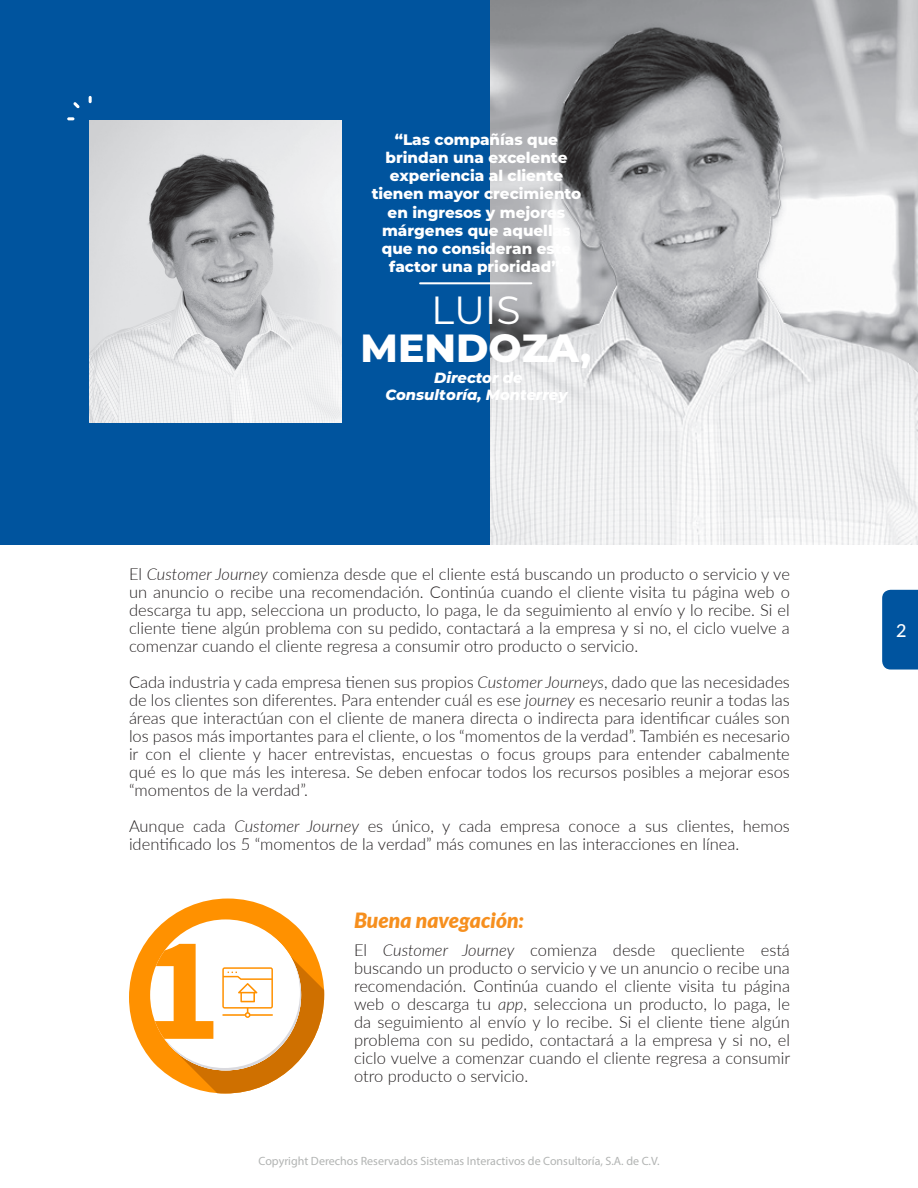
<style>
.page{position:relative;width:918px;height:1188px;background:#fff}
.page>*{position:absolute;margin:0;border:0;box-sizing:border-box;transform-origin:0 0}
.t1{font:800 39.3px "Montserrat";color:#fff}
.t2{font:39.3px "Montserrat";color:#fff}
.t3{font:italic 900 21px "Lato";color:#f68f1e}
.t4{font:500 18px "Lato";color:#fff}
.t5{font:300 16.5px/18px "Lato";color:#231f20;text-align:justify}
.t6{font:800 15.15px/18.1px "Montserrat";color:#fff;text-align:center}
.t7{font:italic 800 14.7px/17.7px "Montserrat";color:#fff;text-align:center}
.t8{font:12px "Myriad Pro";color:#b2b4b3}
.s1{font-style:italic}
</style>
<div class="page">
<div style="left:882px;top:590px;width:36px;height:80px;background:#00549f"></div>
<img style="left:490px;top:0;width:428px;height:545px">
<div style="left:0;top:0;width:490px;height:545px;background:#00549e"></div>
<img style="left:89px;top:121px;width:252px;height:301px">
<hr style="left:420px;top:282px;width:111px;height:2px;background:#fff">
<svg style="left:89px;top:96px;width:3px;height:7px"></svg>
<svg style="left:67px;top:117px;width:7px;height:3px"></svg>
<svg style="left:73px;top:102px;width:7px;height:6px"></svg>
<svg style="left:129px;top:899px;width:195px;height:194px"></svg>
<p class="t6" style="left:372px;top:130px;width:211px">“Las compañías que brindan una excelente experiencia al cliente tienen mayor crecimiento en ingresos y mejores márgenes que aquellas que no consideran este factor una prioridad”.</p>
<h1 class="t2" style="left:431px;top:283px;width:91px">LUIS</h1>
<h1 class="t1" style="left:361px;top:319px;width:232px">MENDOZA,</h1>
<p class="t7" style="left:385px;top:368px;width:184px">Director de<br>Consultoría, Monterrey</p>
<p class="t5" style="left:129px;top:565px;width:662px">El <span class="s1">Customer Journey</span> comienza desde que el cliente está buscando un producto o servicio y ve un anuncio o recibe una recomendación. Continúa cuando el cliente visita tu página web o descarga tu app, selecciona un producto, lo paga, le da seguimiento al envío y lo recibe. Si el cliente tiene algún problema con su pedido, contactará a la empresa y si no, el ciclo vuelve a comenzar cuando el cliente regresa a consumir otro producto o servicio.</p>
<p class="t5" style="left:129px;top:673px;width:662px">Cada industria y cada empresa tienen sus propios <span class="s1">Customer Journeys</span>, dado que las necesidades de los clientes son diferentes. Para entender cuál es ese <span class="s1">journey</span> es necesario reunir a todas las áreas que interactúan con el cliente de manera directa o indirecta para identificar cuáles son los pasos más importantes para el cliente, o los “momentos de la verdad”. También es necesario ir con el cliente y hacer entrevistas, encuestas o focus groups para entender cabalmente qué es lo que más les interesa. Se deben enfocar todos los recursos posibles a mejorar esos “momentos de la verdad”.</p>
<p class="t5" style="left:129px;top:817px;width:662px">Aunque cada <span class="s1">Customer Journey</span> es único, y cada empresa conoce a sus clientes, hemos identificado los 5 “momentos de la verdad” más comunes en las interacciones en línea.</p>
<p class="t3" style="left:354px;top:904px;width:172px">Buena navegación:</p>
<p class="t5" style="left:354px;top:940px;width:438px">El <span class="s1">Customer Journey</span> comienza desde quecliente está buscando un producto o servicio y ve un anuncio o recibe una recomendación. Continúa cuando el cliente visita tu página web o descarga tu <span class="s1">app</span>, selecciona un producto, lo paga, le da seguimiento al envío y lo recibe. Si el cliente tiene algún problema con su pedido, contactará a la empresa y si no, el ciclo vuelve a comenzar cuando el cliente regresa a consumir otro producto o servicio.</p>
<p class="t8" style="left:259px;top:1154px;width:403px">Copyright Derechos Reservados Sistemas Interactivos de Consultoría, S.A. de C.V.</p>
<p class="t4" style="left:896px;top:617px;width:12px">2</p>
</div>
